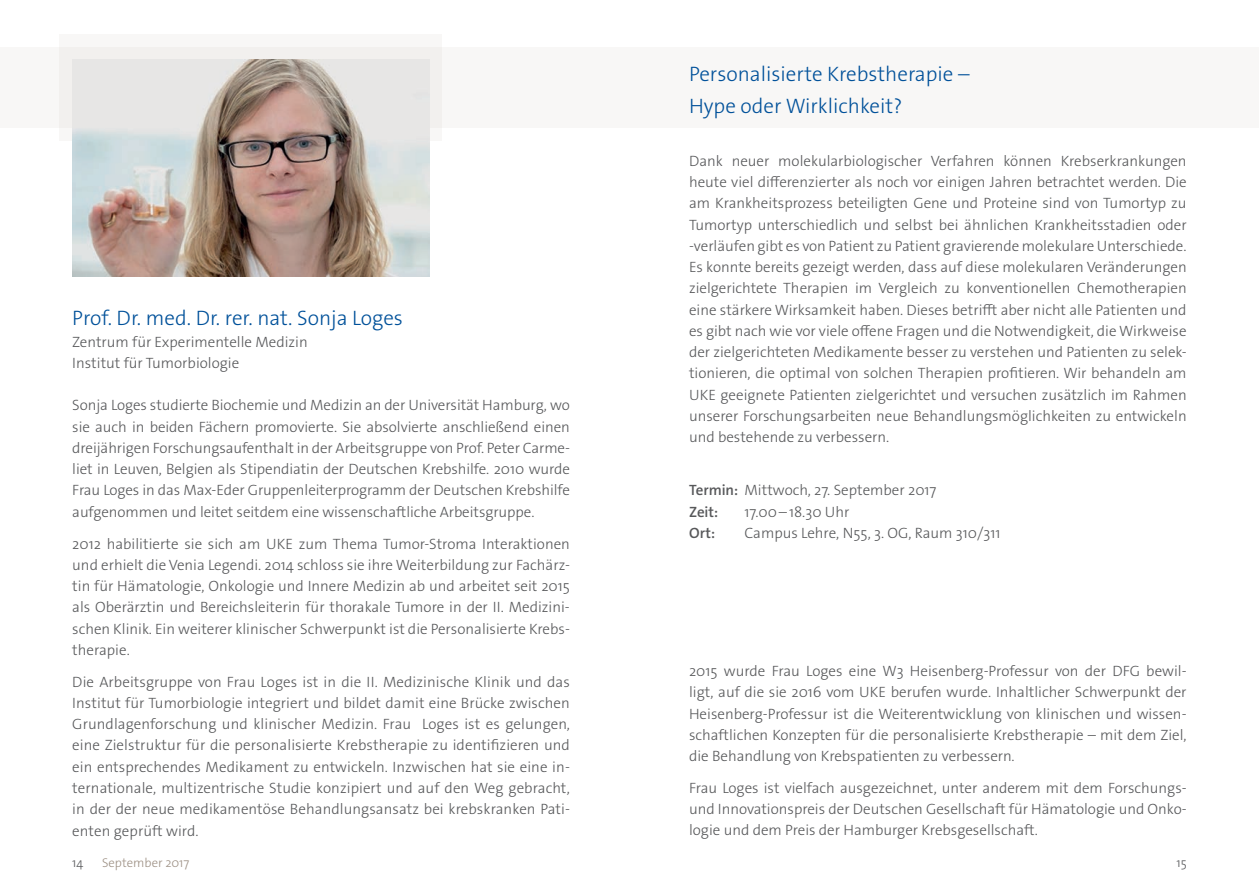
<style>
.page{position:relative;width:1259px;height:893px;background:#fff}
.page>*{position:absolute;margin:0;border:0;box-sizing:border-box;transform-origin:0 0}
.t1{font:300 21px/32px "The Sans Os F";color:#01519a}
.t2{font:300 15px/21.3px "The Sans Os F";color:#57585a;text-align:justify}
.t3{font:600 15px "The Sans Os F";color:#57585a}
.t4{font:300 12.75px "The Sans Os F";letter-spacing:-.005em;color:#9d9084}
.t5{font:300 12.75px "The Sans Os F";color:#57585a}
.s1{font-weight:600}
</style>
<div class="page">
<div style="left:0;top:47px;width:1259px;height:81px;background:#f8f7f6"></div>
<div style="left:60px;top:34px;width:382px;height:106px;background:#f2f0ee"></div>
<img style="left:72px;top:60px;width:357px;height:216px">
<h1 class="t1" style="left:72px;top:302px;width:332px">Prof. Dr. med. Dr. rer. nat. Sonja Loges</h1>
<p class="t2" style="left:72px;top:331px;width:237px">Zentrum für Experimentelle Medizin<br>Institut für Tumorbiologie</p>
<p class="t2" style="left:72px;top:395px;width:499px">Sonja Loges studierte Biochemie und Medizin an der Universität Hamburg, wo sie auch in beiden Fächern promovierte. Sie absolvierte anschließend einen dreijährigen Forschungsaufenthalt in der Arbeitsgruppe von Prof. Peter Carme&shy;liet in Leuven, Belgien als Stipendiatin der Deutschen Krebshilfe. 2010 wurde Frau Loges in das Max-Eder Gruppenleiterprogramm der Deutschen Krebshilfe aufgenommen und leitet seitdem eine wissenschaftliche Arbeitsgruppe.</p>
<p class="t2" style="left:72px;top:533px;width:499px">2012 habilitierte sie sich am UKE zum Thema Tumor-Stroma Interaktionen und erhielt die Venia Legendi. 2014 schloss sie ihre Weiterbildung zur Fachärz&shy;tin für Hämatologie, Onkologie und Innere Medizin ab und arbeitet seit 2015 als Oberärztin und Bereichsleiterin für thorakale Tumore in der II. Medizini&shy;schen Klinik. Ein weiterer klinischer Schwerpunkt ist die Personalisierte Krebs&shy;therapie.</p>
<p class="t2" style="left:72px;top:671px;width:499px">Die Arbeitsgruppe von Frau Loges ist in die II. Medizinische Klinik und das Institut für Tumorbiologie integriert und bildet damit eine Brücke zwischen Grundlagenforschung und klinischer Medizin. Frau Loges ist es gelungen, eine Zielstruktur für die personalisierte Krebstherapie zu identifizieren und ein entsprechendes Medikament zu entwickeln. Inzwischen hat sie eine in&shy;ternationale, multizentrische Studie konzipiert und auf den Weg gebracht, in der der neue medikamentöse Behandlungsansatz bei krebskranken Pati&shy;enten geprüft wird.</p>
<h1 class="t1" style="left:689px;top:58px;width:282px">Personalisierte Krebstherapie –<br>Hype oder Wirklichkeit?</h1>
<p class="t2" style="left:689px;top:150px;width:499px">Dank neuer molekularbiologischer Verfahren können Krebserkrankungen heute viel differenzierter als noch vor einigen Jahren betrachtet werden. Die am Krankheitsprozess beteiligten Gene und Proteine sind von Tumortyp zu Tumortyp unterschiedlich und selbst bei ähnlichen Krankheitsstadien oder -verläufen gibt es von Patient zu Patient gravierende molekulare Unterschiede.<br>Es konnte bereits gezeigt werden, dass auf diese molekularen Veränderungen zielgerichtete Therapien im Vergleich zu konventionellen Chemotherapien eine stärkere Wirksamkeit haben. Dieses betrifft aber nicht alle Patienten und es gibt nach wie vor viele offene Fragen und die Notwendigkeit, die Wirkweise der zielgerichteten Medikamente besser zu verstehen und Patienten zu selek&shy;tionieren, die optimal von solchen Therapien profitieren. Wir behandeln am UKE geeignete Patienten zielgerichtet und versuchen zusätzlich im Rahmen unserer Forschungsarbeiten neue Behandlungsmöglichkeiten zu entwickeln und bestehende zu verbessern.</p>
<p class="t2" style="left:689px;top:480px;width:249px"><span class="s1">Termin:</span> Mittwoch, 27. September 2017<br><span class="s1">Zeit:</span></p>
<p class="t2" style="left:744px;top:501px;width:106px">17.00–18.30 Uhr</p>
<p class="t3" style="left:689px;top:523px;width:28px">Ort:</p>
<p class="t2" style="left:744px;top:522px;width:257px">Campus Lehre, N55, 3. OG, Raum 310/311</p>
<p class="t2" style="left:689px;top:660px;width:499px">2015 wurde Frau Loges eine W3 Heisenberg-Professur von der DFG bewil&shy;ligt, auf die sie 2016 vom UKE berufen wurde. Inhaltlicher Schwerpunkt der Heisenberg-Professur ist die Weiterentwicklung von klinischen und wissen&shy;schaftlichen Konzepten für die personalisierte Krebstherapie – mit dem Ziel, die Behandlung von Krebspatienten zu verbessern.</p>
<p class="t2" style="left:689px;top:777px;width:499px">Frau Loges ist vielfach ausgezeichnet, unter anderem mit dem Forschungs&shy;und Innovationspreis der Deutschen Gesellschaft für Hämatologie und Onko&shy;logie und dem Preis der Hamburger Krebsgesellschaft.</p>
<p class="t5" style="left:72px;top:855px;width:13px">14</p>
<p class="t4" style="left:102px;top:855px;width:89px">September 2017</p>
<p class="t5" style="left:1176px;top:855px;width:12px">15</p>
</div>
